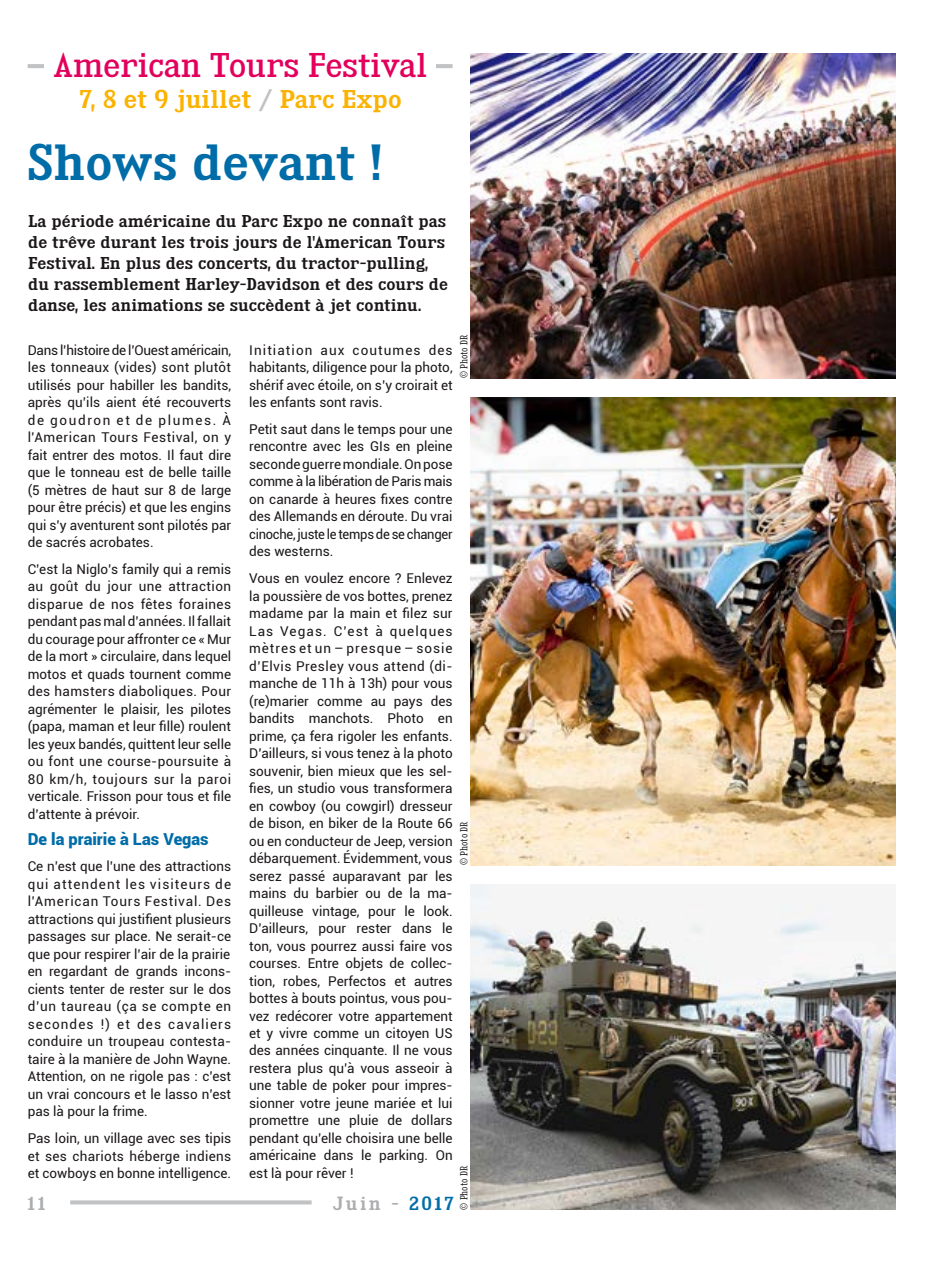
<style>
.page{position:relative;width:936px;height:1263px;background:#fff}
.page>*{position:absolute;margin:0;border:0;box-sizing:border-box;transform-origin:0 0}
.t1{font:44.7px "Kingsbridge Sb";letter-spacing:-.01em;color:#006da8}
.t2{font:30px "Kingsbridge Rg";letter-spacing:-.02em;color:#e3005c;scale:.95 1}
.t3{font:22.5px "Kingsbridge Sb";color:#fbb200}
.t4{font:900 16.5px "Roboto";color:#006da8}
.t5{font:16.5px "Kingsbridge Sb";letter-spacing:.15em;color:#acadaf}
.t6{font:15px/21px "Kingsbridge Sb";color:#1b1719}
.t7{font:13.5px/17.5px "Roboto";color:#1b1719;text-align:justify}
.t8{font:9px "Kingsbridge Cd Bk";color:#1b1719}
.s1{color:#c0c2c4}
.s2{color:#006da8}
</style>
<div class="page">
<svg style="left:70px;top:1200px;width:241px;height:4px"></svg>
<hr style="left:28px;top:64px;width:424px;height:4px;background:#c0c2c4">
<div style="left:44px;top:50px;width:392px;height:32px;background:#fff"></div>
<img style="left:470px;top:53px;width:425px;height:325px">
<img style="left:470px;top:398px;width:425px;height:467px">
<img style="left:470px;top:884px;width:425px;height:326px">
<h2 class="t2" style="left:53px;top:47px;width:395px">American Tours Festival</h2>
<h3 class="t3" style="left:79px;top:86px;width:323px">7, 8 et 9 juillet <span class="s1">/</span> Parc Expo</h3>
<h1 class="t1" style="left:28px;top:136px;width:356px">Shows devant !</h1>
<p class="t6" style="left:28px;top:210px;width:421px">La période américaine du Parc Expo ne connaît pas de trêve durant les trois jours de l'American Tours Festival. En plus des concerts, du tractor-pulling, du rassemblement Harley-Davidson et des cours de danse, les animations se succèdent à jet continu.</p>
<p class="t7" style="left:28px;top:340px;width:205px">Dans l’histoire de l’Ouest américain, les tonneaux (vides) sont plutôt utilisés pour habiller les bandits, après qu’ils aient été recouverts de goudron et de plumes. À l'American Tours Festival, on y fait entrer des motos. Il faut dire que le tonneau est de belle taille (5 mètres de haut sur 8 de large pour être précis) et que les engins qui s’y aventurent sont pilotés par de sacrés acrobates.</p>
<p class="t7" style="left:28px;top:560px;width:205px">C’est la Niglo’s family qui a remis au goût du jour une attraction disparue de nos fêtes foraines pendant pas mal d’années. Il fallait du courage pour affronter ce « Mur de la mort » circulaire, dans lequel motos et quads tournent comme des hamsters diaboliques. Pour agrémenter le plaisir, les pilotes (papa, maman et leur fille) roulent les yeux bandés, quittent leur selle ou font une course-poursuite à 80 km/h, toujours sur la paroi verticale. Frisson pour tous et file d’attente à prévoir.</p>
<p class="t4" style="left:28px;top:827px;width:182px">De la prairie à Las Vegas</p>
<p class="t7" style="left:28px;top:857px;width:205px">Ce n’est que l’une des attractions qui attendent les visiteurs de l'American Tours Festival. Des attractions qui justifient plusieurs passages sur place. Ne serait-ce que pour respirer l’air de la prairie en regardant de grands incons&shy;cients tenter de rester sur le dos d’un taureau (ça se compte en secondes !) et des cavaliers conduire un troupeau contesta&shy;taire à la manière de John Wayne.<br>Attention, on ne rigole pas : c’est un vrai concours et le lasso n’est pas là pour la frime.</p>
<p class="t7" style="left:28px;top:1129px;width:205px">Pas loin, un village avec ses tipis et ses chariots héberge indiens et cowboys en bonne intelligence.</p>
<p class="t8" style="left:458px;top:378px;width:46px;rotate:-90deg">© Photo DR</p>
<p class="t7" style="left:249px;top:341px;width:205px">Initiation aux coutumes des habitants, diligence pour la photo, shérif avec étoile, on s’y croirait et les enfants sont ravis.</p>
<p class="t7" style="left:249px;top:420px;width:205px">Petit saut dans le temps pour une rencontre avec les GIs en pleine seconde guerre mondiale. On pose comme à la libération de Paris mais on canarde à heures fixes contre des Allemands en déroute. Du vrai cinoche, juste le temps de se changer des westerns.</p>
<p class="t7" style="left:249px;top:569px;width:205px">Vous en voulez encore ? Enlevez la poussière de vos bottes, prenez madame par la main et filez sur Las Vegas. C’est à quelques mètres et un – presque – sosie d’Elvis Presley vous attend (di&shy;manche de 11h à 13h) pour vous (re)marier comme au pays des bandits manchots. Photo en prime, ça fera rigoler les enfants.<br>D’ailleurs, si vous tenez à la photo souvenir, bien mieux que les sel&shy;fies, un studio vous transformera en cowboy (ou cowgirl) dresseur de bison, en biker de la Route 66 ou en conducteur de Jeep, version débarquement. Évidemment, vous serez passé auparavant par les mains du barbier ou de la ma&shy;quilleuse vintage, pour le look.<br>D’ailleurs, pour rester dans le ton, vous pourrez aussi faire vos courses. Entre objets de collec&shy;tion, robes, Perfectos et autres bottes à bouts pointus, vous pou&shy;vez redécorer votre appartement et y vivre comme un citoyen US des années cinquante. Il ne vous restera plus qu’à vous asseoir à une table de poker pour impres&shy;sionner votre jeune mariée et lui promettre une pluie de dollars pendant qu’elle choisira une belle américaine dans le parking. On est là pour rêver !</p>
<p class="t8" style="left:458px;top:865px;width:46px;rotate:-90deg">© Photo DR</p>
<p class="t8" style="left:458px;top:1210px;width:46px;rotate:-90deg">© Photo DR</p>
<p class="t5" style="left:28px;top:1193px;width:19px">11</p>
<p class="t5" style="left:333px;top:1193px;width:122px">Juin - <span class="s2">2017</span></p>
</div>
